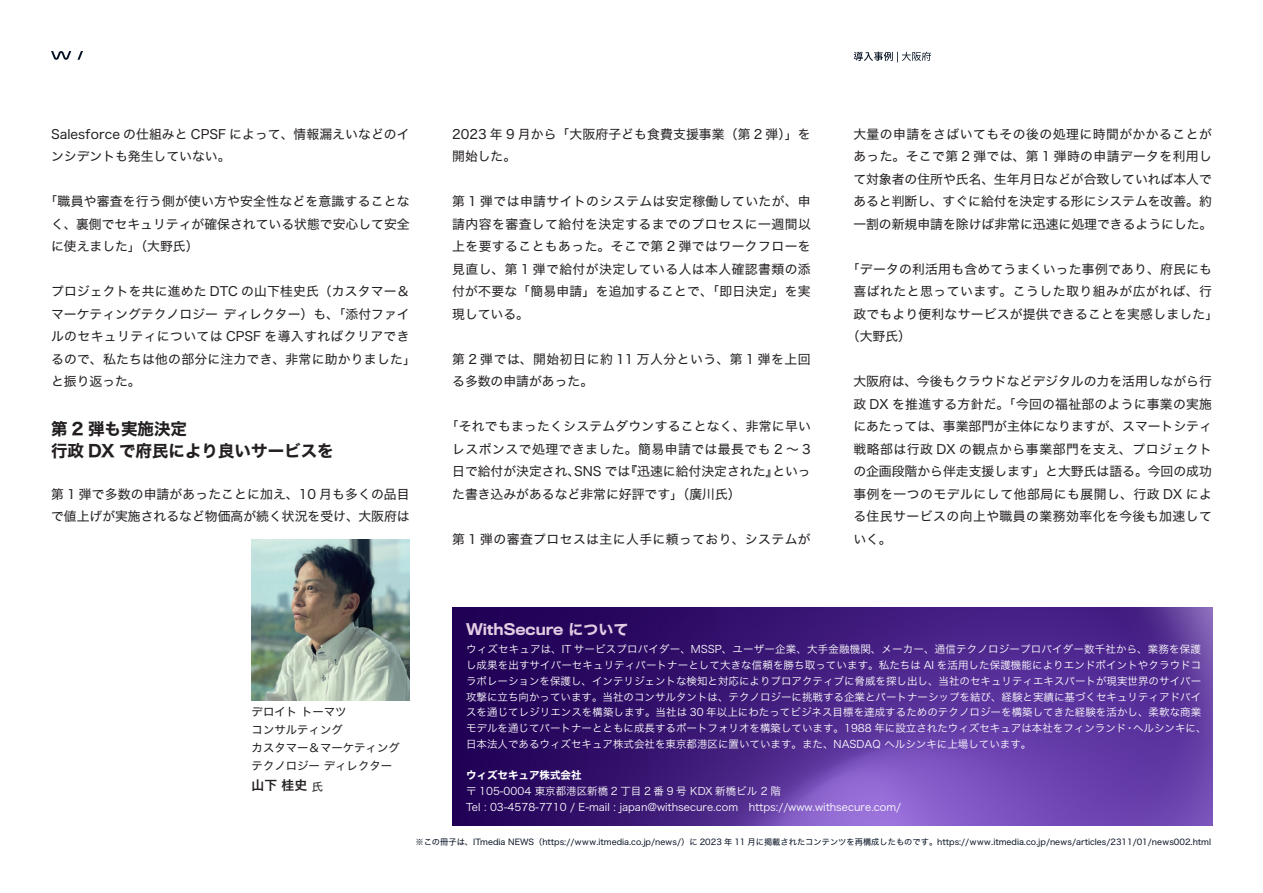
<style>
.page{position:relative;width:1263px;height:893px;background:#fff}
.page>*{position:absolute;margin:0;border:0;box-sizing:border-box;transform-origin:0 0}
.t1{font:16.5px "Hira Kaku Std N W7";color:#231f20}
.t2{font:500 15px "Titling Gothic FB";color:#e2cde3}
.本文{font:12.9px/22.5px "Hira Kaku Std N W4";letter-spacing:.01em;color:#231f20}
.本文-2{font:12.9px/22.5px "Hira Kaku Std N W4";letter-spacing:.04em;color:#231f20}
.本文-3{font:12.9px "Hira Kaku Std N W4";letter-spacing:.035em;color:#231f20}
.t3{font:12.9px "Hira Kaku Std N W6";color:#231f20}
.t4{font:11.4px "Hira Kaku Std N W4";color:#231f20}
.t5{font:10.5px/15.8px "Hira Kaku Std N W3";color:#fff}
.t6{font:10.5px "Hira Kaku Std N W7";color:#fff}
.t7{font:8.25px "Hira Kaku Std N W4";color:#051122}
.s1{font-family:"Hira Kaku Std N W7";font-weight:400}
</style>
<div class="page">
<svg style="left:51px;top:51px;width:20px;height:9px"></svg>
<svg style="left:77px;top:51px;width:6px;height:9px"></svg>
<svg style="left:854px;top:52px;width:77px;height:10px"></svg>
<img style="left:252px;top:540px;width:158px;height:161px">
<img style="left:452px;top:607px;width:760px;height:219px">
<p class="本文" style="left:51px;top:123px;width:360px">Salesforce の仕組みと CPSF によって、情報漏えいなどのインシデントも発生していない。</p>
<p class="本文" style="left:51px;top:190px;width:360px;text-align:justify;text-indent:-6px">「職員や審査を行う側が使い方や安全性などを意識することなく、裏側でセキュリティが確保されている状態で安心して安全に使えました」（大野氏(</p>
<p class="本文" style="left:51px;top:280px;width:366px">プロジェクトを共に進めた DTC の山下桂史氏（カスタマー&amp;マーケティングテクノロジーディレクター）も、「添付ファイルのセキュリティについては CPSF を導入すればクリアできるので、私たちは他の部分に注力でき、非常に助かりました「と振り返った。</p>
<p class="t1" style="left:51px;top:415px;width:137px">第 2 弾も実施決定</p>
<p class="t1" style="left:51px;top:438px;width:284px">行政 DX で府民により良いサービスを</p>
<p class="本文" style="left:51px;top:483px;width:360px">第 1 弾で多数の申請があったことに加え、10 月も多くの品目で値上げが実施されるなど物価高が続く状況を受け、大阪府は</p>
<p class="t4" style="left:252px;top:703px;width:96px">デロイトトーマツ</p>
<p class="t4" style="left:252px;top:721px;width:93px">コンサルティング</p>
<p class="t4" style="left:252px;top:739px;width:150px">カスタマー＆マーケティング</p>
<p class="t4" style="left:252px;top:757px;width:142px">テクノロジーディレクター</p>
<p class="t4" style="left:312px;top:778px;width:13px">氏</p>
<p class="t3" style="left:252px;top:775px;width:57px">山下桂史</p>
<p class="本文" style="left:452px;top:123px;width:360px">2023 年 9 月から「大阪府子ども食費支援事業（第 2 弾）」を開始した。</p>
<p class="本文" style="left:452px;top:190px;width:360px;text-align:justify">第 1 弾では申請サイトのシステムは安定稼働していたが、申請内容を審査して給付を決定するまでのプロセスに一週間以上を要することもあった。そこで第 2 弾ではワークフローを見直し、第 1 弾で給付が決定している人は本人確認書類の添付が不要な「簡易申請」を追加することで、「即日決定」を実現している。</p>
<p class="本文-2" style="left:452px;top:348px;width:360px">第 2 弾では、開始初日に約 11 万人分という、第 1 弾を上回る多数の申請があった。</p>
<p class="本文" style="left:446px;top:415px;width:367px;text-align:right">「それでもまったくシステムダウンすることなく、非常に早いレスポンスで処理できました。簡易申請では最長でも 2 ~ 3といっ</p>
<p class="本文" style="left:624px;top:460px;width:155px">『迅速に給付決定された』</p>
<p class="本文" style="left:452px;top:460px;width:290px">日で給付が決定され、<br>た書き込みがあるなど非常に好評です」（廣川氏(</p>
<p class="本文-3" style="left:452px;top:529px;width:360px">第 1 弾の審査プロセスは主に人手に頼っており、システムが</p>
<p class="本文" style="left:574px;top:460px;width:58px">SNS では</p>
<p class="本文" style="left:853px;top:123px;width:361px;text-align:justify">大量の申請をさばいてもその後の処理に時間がかかることがあった。そこで第 2 弾では、第 1 弾時の申請データを利用して対象者の住所や氏名、生年月日などが合致していれば本人であると判断し、すぐに給付を決定する形にシステムを改善。約一割の新規申請を除けば非常に迅速に処理できるようにした。</p>
<p class="本文" style="left:847px;top:258px;width:367px">「データの利活用も含めてうまくいった事例であり、府民にも</p>
<p class="本文-2" style="left:853px;top:280px;width:360px">喜ばれたと思っています。こうした取り組みが広がれば、行</p>
<p class="本文" style="left:853px;top:303px;width:366px">政でもより便利なサービスが提供できることを実感しました「</p>
<p class="本文" style="left:847px;top:325px;width:66px">（大野氏(</p>
<p class="本文" style="left:853px;top:370px;width:360px;text-align:justify">大阪府は、今後もクラウドなどデジタルの力を活用しながら行政 DX を推進する方針だ。「今回の福祉部のように事業の実施にあたっては、事業部門が主体になりますが、スマートシティ戦略部は行政 DX の観点から事業部門を支え、プロジェクトの企画段階から伴走支援します」と大野氏は語る。今回の成功事例を一つのモデルにして他部局にも展開し、行政 DX による住民サービスの向上や職員の業務効率化を今後も加速していく。</p>
<p class="t2" style="left:466px;top:617px;width:164px">WithSecure <span class="s1">について</span></p>
<p class="t5" style="left:466px;top:641px;width:736px">ウィズセキュアは、IT サービスプロバイダー、MSSP、ユーザー企業、大手金融機関、メーカー、通信テクノロジープロバイダー数千社から、業務を保護</p>
<p class="t5" style="left:466px;top:657px;width:737px">し成果を出すサイバーセキュリティパートナーとして大きな信頼を勝ち取っています。私たちは AI を活用した保護機能によりエンドポイントやクラウドコ</p>
<p class="t5" style="left:466px;top:673px;width:736px">ラボレーションを保護し、インテリジェントな検知と対応によりプロアクティブに脅威を探し出し、当社のセキュリティエキスパートが現実世界のサイバー</p>
<p class="t5" style="left:466px;top:689px;width:736px">攻撃に立ち向かっています。当社のコンサルタントは、テクノロジーに挑戦する企業とパートナーシップを結び、経験と実績に基づくセキュリティアドバイ</p>
<p class="t5" style="left:466px;top:704px;width:737px">スを通じてレジリエンスを構築します。当社は 30 年以上にわたってビジネス目標を達成するためのテクノロジーを構築してきた経験を活かし、柔軟な商業</p>
<p class="t5" style="left:1133px;top:720px;width:75px">ヘルシンキに、</p>
<p class="t5" style="left:466px;top:720px;width:662px">モデルを通じてパートナーとともに成長するポートフォリオを構築しています。1988 年に設立されたウィズセキュアは本社をフィンランド日本法人であるウィズセキュア株式会社を東京都港区に置いています。また、NASDAQ ヘルシンキに上場しています。</p>
<p class="t6" style="left:466px;top:767px;width:117px">ウィズセキュア株式会社</p>
<p class="t5" style="left:466px;top:783px;width:316px">〒 105-0004 東京都港区新橋 2 丁目 2 番 9 号 KDX 新橋ビル 2 階</p>
<p class="t5" style="left:749px;top:799px;width:154px">https://www.withsecure.com/</p>
<p class="t5" style="left:1124px;top:720px;width:12px">・</p>
<p class="t5" style="left:466px;top:799px;width:274px">Tel : 03-4578-7710 E/ -mail : japan@withsecure.com</p>
<p class="t7" style="left:415px;top:836px;width:797px">※この冊子は、ITmedia NEWS（https://www.itmedia.co j p. /news ）/ に 2023 年 11 月に掲載されたコンテンツを再構成したものです。https://www.itmedia.co j p. /news/articles/2311/01/news002.html</p>
</div>
